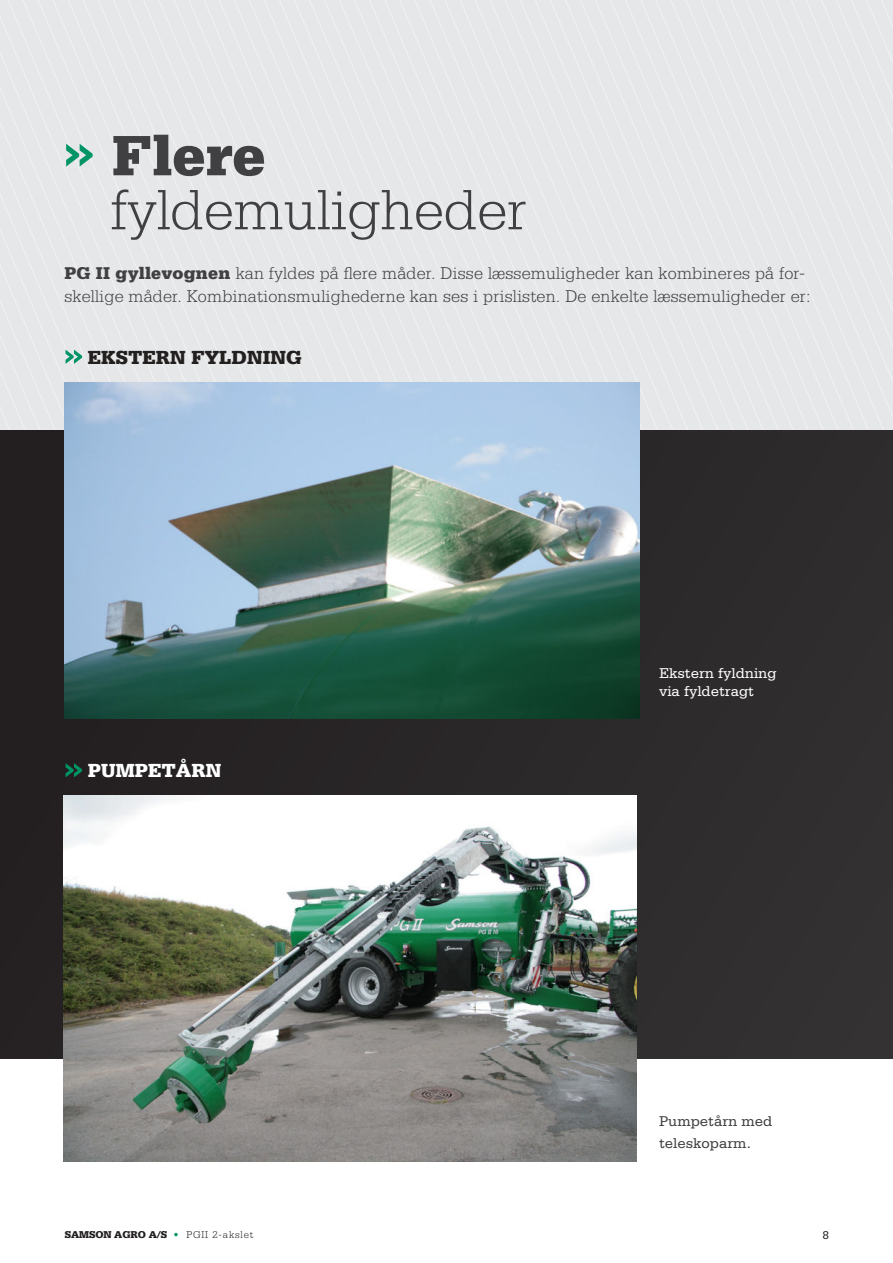
<style>
.page{position:relative;width:893px;height:1263px;background:#fff}
.page>*{position:absolute;margin:0;border:0;box-sizing:border-box;transform-origin:0 0}
.t1{font:300 60px "Serifa";color:#403f41}
.t2{font:900 60px "Serifa";color:#403f41}
.t3{font:900 20.1px "Serifa";color:#221f1f}
.t4{font:900 20.1px "Serifa";color:#fff}
.t5{font:300 18px/22.5px "Serifa";letter-spacing:.01em;color:#403f41}
.t6{font:15px/18px "Serifa";color:#fff}
.t7{font:15px/22.5px "Serifa";color:#403f41}
.t8{font:12px "Serifa";color:#221f1f}
.t9{font:900 10.5px "Serifa";letter-spacing:-.01em;color:#221f1f}
.s1{font-weight:900}
.s2{font-weight:300;color:#009366}
.s3{font-weight:300}
</style>
<div class="page">
<div style="left:0;top:0;width:560px;height:430px;background:#e6e7e8"></div>
<div style="left:560px;top:0;width:333px;height:430px;background:#e6e7e8"></div>
<img style="left:0;top:430px;width:893px;height:629px">
<img style="left:65px;top:383px;width:574px;height:335px">
<img style="left:64px;top:796px;width:573px;height:366px">
<svg style="left:66px;top:144px;width:27px;height:23px"></svg>
<svg style="left:66px;top:350px;width:16px;height:14px"></svg>
<svg style="left:66px;top:763px;width:16px;height:14px"></svg>
<h1 class="t2" style="left:112px;top:120px;width:155px">Flere</h1>
<h1 class="t1" style="left:110px;top:188px;width:418px">fyldemuligheder</h1>
<p class="t5" style="left:64px;top:263px;width:748px"><span class="s1">PG II gyllevognen</span> kan fyldes på flere måder. Disse læssemuligheder kan kombineres på for&shy;skellige måder. Kombinationsmulighederne kan ses i prislisten. De enkelte læssemuligheder er:</p>
<p class="t3" style="left:88px;top:345px;width:215px">EKSTERN FYLDNING</p>
<p class="t4" style="left:88px;top:759px;width:135px">PUMPETÅRN</p>
<p class="t6" style="left:659px;top:665px;width:119px">Ekstern fyldning via fyldetragt</p>
<p class="t7" style="left:659px;top:1110px;width:115px">Pumpetårn med teleskoparm.</p>
<p class="t9" style="left:65px;top:1228px;width:190px">SAMSON AGRO A/S <span class="s2">•</span> <span class="s3">PGII 2-akslet</span></p>
<p class="t8" style="left:822px;top:1231px;width:8px">8</p>
</div>
